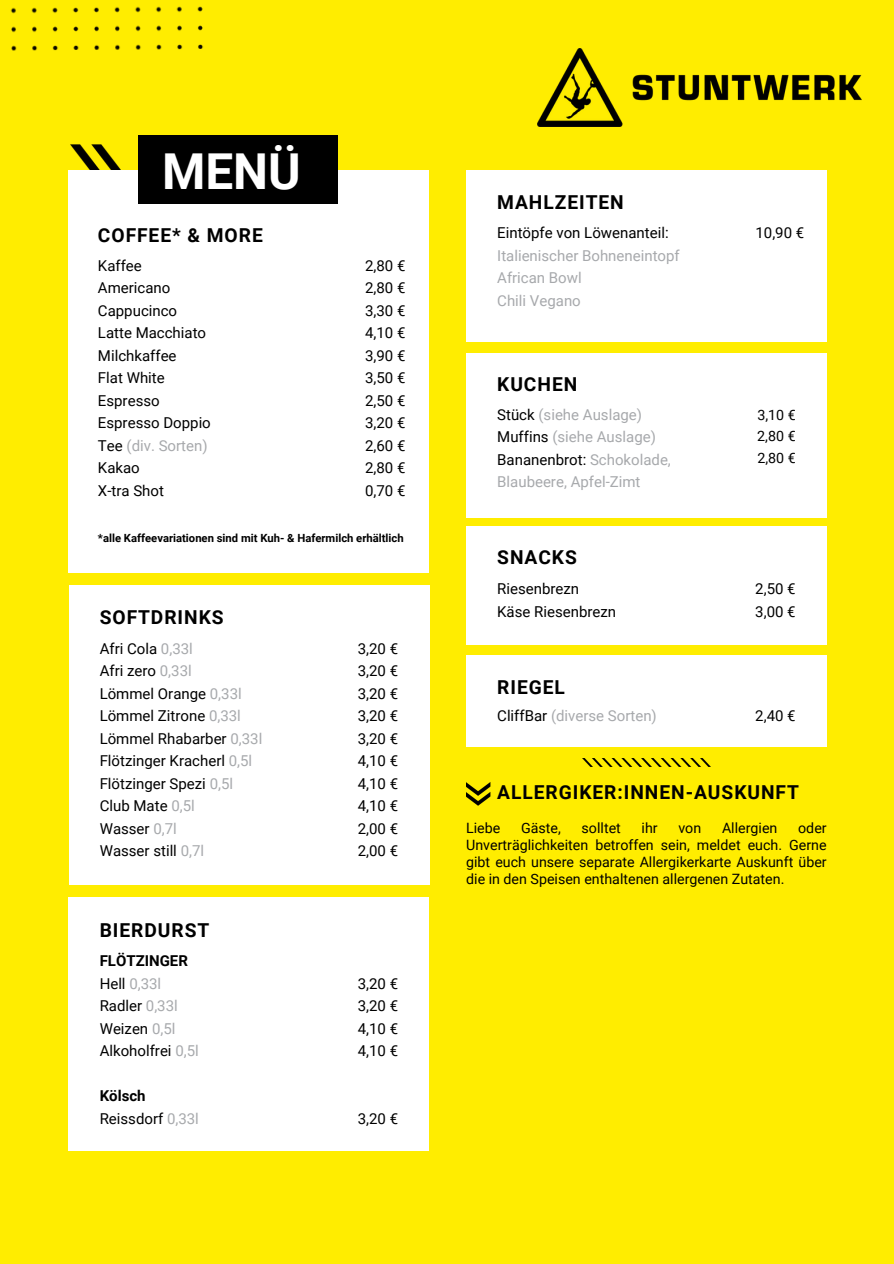
<style>
.page{position:relative;width:894px;height:1264px;background:#fff}
.page>*{position:absolute;margin:0;border:0;box-sizing:border-box;transform-origin:0 0}
.t1{font:700 49.5px "Roboto";color:#fff}
.t2{font:700 19.2px "Roboto";letter-spacing:.05em;color:#000}
.t3{font:15px/22.5px "Roboto";color:#000}
.t4{font:15px/22.5px "Roboto";color:#a7a9ac}
.t5{font:14.25px/16.8px "Roboto";color:#000;text-align:justify}
.t6{font:700 11.25px "Roboto";color:#000}
.s1{color:#000}
.s2{color:#a7a9ac}
.s3{font-weight:700}
</style>
<div class="page">
<div style="left:0;top:0;width:893px;height:1263px;background:#ffed00"></div>
<img style="left:582px;top:758px;width:128px;height:8px">
<img style="left:466px;top:782px;width:25px;height:24px">
<img style="left:68px;top:144px;width:53px;height:52px">
<div style="left:69px;top:170px;width:360px;height:403px;background:#fff"></div>
<div style="left:138px;top:136px;width:199px;height:68px;background:#000"></div>
<div style="left:69px;top:585px;width:360px;height:300px;background:#fff"></div>
<div style="left:466px;top:354px;width:360px;height:164px;background:#fff"></div>
<div style="left:466px;top:526px;width:360px;height:118px;background:#fff"></div>
<div style="left:466px;top:655px;width:360px;height:91px;background:#fff"></div>
<div style="left:69px;top:897px;width:359px;height:254px;background:#fff"></div>
<img style="left:10px;top:6px;width:193px;height:45px">
<img style="left:537px;top:49px;width:324px;height:78px">
<div style="left:466px;top:170px;width:360px;height:172px;background:#fff"></div>
<p class="t1" style="left:162px;top:143px;width:140px">MENÜ</p>
<h2 class="t2" style="left:497px;top:191px;width:128px">MAHLZEITEN</h2>
<h3 class="t4" style="left:497px;top:222px;width:184px"><span class="s1">Eintöpfe von Löwenanteil:<br></span>Italienischer Bohneneintopf<br>African Bowl<br>Chili Vegano</h3>
<h2 class="t2" style="left:98px;top:224px;width:166px">COFFEE* &amp; MORE</h2>
<h3 class="t3" style="left:755px;top:222px;width:50px">10,90 €</h3>
<h3 class="t3" style="left:98px;top:254px;width:114px">Kaffee<br>Americano<br>Cappucinco<br>Latte Macchiato<br>Milchkaffee<br>Flat White<br>Espresso<br>Espresso Doppio<br>Tee <span class="s2">(div. Sorten)<br></span>Kakao<br>X-tra Shot</h3>
<h3 class="t3" style="left:365px;top:254px;width:42px;text-align:justify">2,80 € 2,80 € 3,30 € 4,10 € 3,90 € 3,50 € 2,50 € 3,20 € 2,60 € 2,80 € 0,70 €</h3>
<p class="t6" style="left:98px;top:531px;width:307px">*alle Kaffeevariationen sind mit Kuh- &amp; Hafermilch erhältlich</p>
<p class="t2" style="left:497px;top:373px;width:82px">KUCHEN</p>
<h2 class="t4" style="left:497px;top:403px;width:175px"><span class="s1">Stück</span> (siehe Auslage)<br><span class="s1">Muffins</span> (siehe Auslage)<br><span class="s1">Bananenbrot:</span> Schokolade,<br>Blaubeere, Apfel-Zimt</h2>
<h3 class="t5" style="left:757px;top:404px;width:40px;line-height:21.3px">3,10 € 2,80 € 2,80 €</h3>
<h2 class="t2" style="left:100px;top:606px;width:125px">SOFTDRINKS</h2>
<h3 class="t3" style="left:100px;top:637px;width:164px">Afri Cola <span class="s2">0,33l<br></span>Afri zero <span class="s2">0,33l<br></span>Lömmel Orange <span class="s2">0,33l<br></span>Lömmel Zitrone <span class="s2">0,33l<br></span>Lömmel Rhabarber <span class="s2">0,33l<br></span>Flötzinger Kracherl <span class="s2">0,5l<br></span>Flötzinger Spezi <span class="s2">0,5l<br></span>Club Mate <span class="s2">0,5l<br></span>Wasser <span class="s2">0,7l<br></span>Wasser still <span class="s2">0,7l</span></h3>
<h3 class="t3" style="left:357px;top:637px;width:42px;text-align:justify">3,20 € 3,20 € 3,20 € 3,20 € 3,20 € 4,10 € 4,10 € 4,10 € 2,00 € 2,00 €</h3>
<p class="t2" style="left:100px;top:919px;width:111px">BIERDURST</p>
<h2 class="t3" style="left:100px;top:949px;width:101px"><span class="s3">FLÖTZINGER<br></span>Hell <span class="s2">0,33l<br></span>Radler <span class="s2">0,33l<br></span>Weizen <span class="s2">0,5l<br></span>Alkoholfrei <span class="s2">0,5l</span></h2>
<h3 class="t3" style="left:100px;top:1084px;width:101px"><span class="s3">Kölsch<br></span>Reissdorf <span class="s2">0,33l</span></h3>
<h3 class="t3" style="left:357px;top:972px;width:42px">3,20 €</h3>
<h2 class="t3" style="left:357px;top:994px;width:42px;text-align:justify">3,20 € 4,10 € 4,10 €</h2>
<h2 class="t3" style="left:357px;top:1107px;width:42px">3,20 €</h2>
<h3 class="t2" style="left:497px;top:546px;width:81px">SNACKS</h3>
<h3 class="t3" style="left:497px;top:578px;width:120px">Riesenbrezn<br>Käse Riesenbrezn</h3>
<h2 class="t3" style="left:755px;top:578px;width:42px">2,50 €<br>3,00 €</h2>
<h3 class="t2" style="left:497px;top:676px;width:69px">RIEGEL</h3>
<h3 class="t4" style="left:497px;top:704px;width:161px"><span class="s1">CliffBar</span> (diverse Sorten)</h3>
<h3 class="t3" style="left:755px;top:704px;width:42px">2,40 €</h3>
<h2 class="t2" style="left:497px;top:781px;width:303px">ALLERGIKER:INNEN-AUSKUNFT</h2>
<h3 class="t5" style="left:466px;top:819px;width:36px">Liebe</h3>
<h3 class="t5" style="left:521px;top:819px;width:41px">Gäste,</h3>
<h3 class="t5" style="left:581px;top:819px;width:41px">solltet</h3>
<h3 class="t5" style="left:641px;top:819px;width:18px">ihr</h3>
<h3 class="t5" style="left:678px;top:819px;width:24px">von</h3>
<h3 class="t5" style="left:721px;top:819px;width:57px">Allergien</h3>
<h3 class="t5" style="left:466px;top:819px;width:362px;text-indent:332px">oder Unverträglichkeiten betroffen sein, meldet euch. Gerne gibt euch unsere separate Allergikerkarte Auskunft über die in den Speisen enthaltenen allergenen Zutaten.</h3>
</div>
